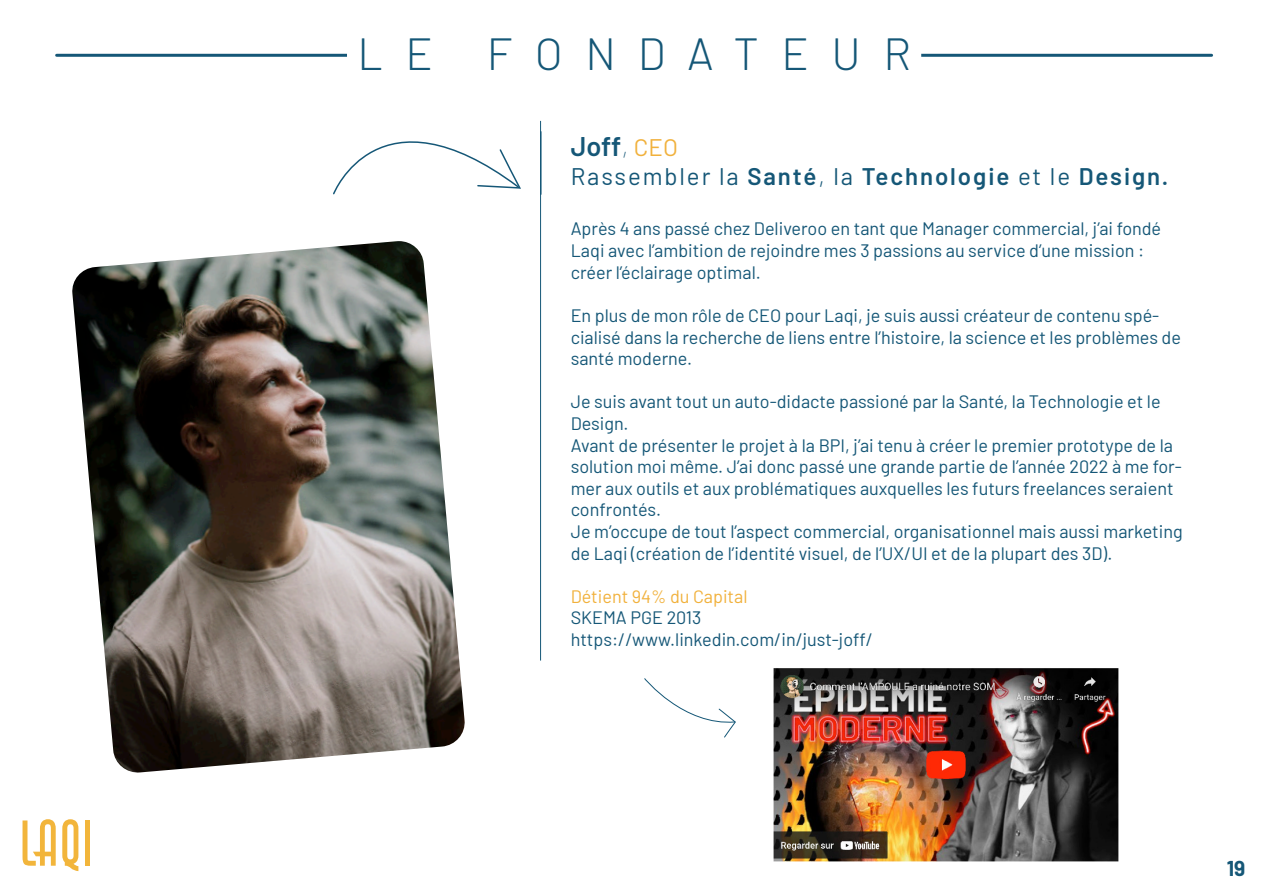
<style>
.page{position:relative;width:1263px;height:893px;background:#fff}
.page>*{position:absolute;margin:0;border:0;box-sizing:border-box;transform-origin:0 0}
.t1{font:300 45px "Barlow";letter-spacing:.5em;color:#155777}
.t2{font:600 27px "Barlow";color:#155777}
.t3{font:600 24px "Barlow";letter-spacing:.08em;color:#155777}
.t4{font:700 21px "Barlow";color:#155777}
.t5{font:18px/21.6px "Barlow";color:#155777}
.t6{font:18px "Barlow";color:#f1b13c}
.s1{font-weight:100}
.s2{font-weight:400;font-size:24px;color:#f1b13c}
.s3{font-weight:400}
.s4{font-weight:300}
</style>
<div class="page">
<svg style="left:62px;top:819px;width:16px;height:52px"></svg>
<svg style="left:23px;top:819px;width:33px;height:47px"></svg>
<div style="left:85px;top:820px;width:5px;height:46px;background:#f2b53b"></div>
<hr style="left:57px;top:54px;width:1154px;height:3px;background:#155777">
<div style="left:348px;top:24px;width:572px;height:74px;background:#fff"></div>
<img style="left:72px;top:241px;width:393px;height:532px">
<hr style="left:540px;top:121px;width:1px;height:540px;background:#155777">
<svg style="left:333px;top:141px;width:188px;height:54px"></svg>
<img style="left:774px;top:668px;width:345px;height:194px">
<svg style="left:644px;top:678px;width:92px;height:60px"></svg>
<p class="t1" style="left:357px;top:21px;width:555px">LE FONDATEUR</p>
<p class="t2" style="left:571px;top:127px;width:109px">Joff<span class="s1">,</span> <span class="s2">CEO</span></p>
<p class="t3" style="left:571px;top:159px;width:599px"><span class="s3">Rassembler la</span> Santé<span class="s4">,</span> <span class="s3">la</span> Technologie <span class="s3">et le</span> Design.</p>
<p class="t5" style="left:571px;top:217px;width:592px">Après 4 ans passé chez Deliveroo en tant que Manager commercial, j’ai fondé<br>Laqi avec l’ambition de rejoindre mes 3 passions au service d’une mission : créer l’éclairage optimal.</p>
<p class="t5" style="left:571px;top:303px;width:612px">En plus de mon rôle de CEO pour Laqi, je suis aussi créateur de contenu spé&shy;cialisé dans la recherche de liens entre l’histoire, la science et les problèmes de santé moderne.</p>
<p class="t5" style="left:571px;top:390px;width:591px">Je suis avant tout un auto-didacte passioné par la Santé, la Technologie et le<br>Design.</p>
<p class="t5" style="left:571px;top:433px;width:613px">Avant de présenter le projet à la BPI, j’ai tenu à créer le premier prototype de la solution moi même. J’ai donc passé une grande partie de l’année 2022 à me for&shy;mer aux outils et aux problématiques auxquelles les futurs freelances seraient confrontés.</p>
<p class="t5" style="left:571px;top:519px;width:613px">Je m’occupe de tout l’aspect commercial, organisationnel mais aussi marketing de Laqi (création de l’identité visuel, de l’UX/UI et de la plupart des 3D).</p>
<p class="t6" style="left:571px;top:583px;width:178px">Détient 94% du Capital</p>
<p class="t5" style="left:571px;top:606px;width:132px">SKEMA PGE 2013</p>
<p class="t5" style="left:571px;top:627px;width:304px">https://www.linkedin.com/in/just-joff/</p>
<p class="t4" style="left:1227px;top:853px;width:20px">19</p>
</div>
